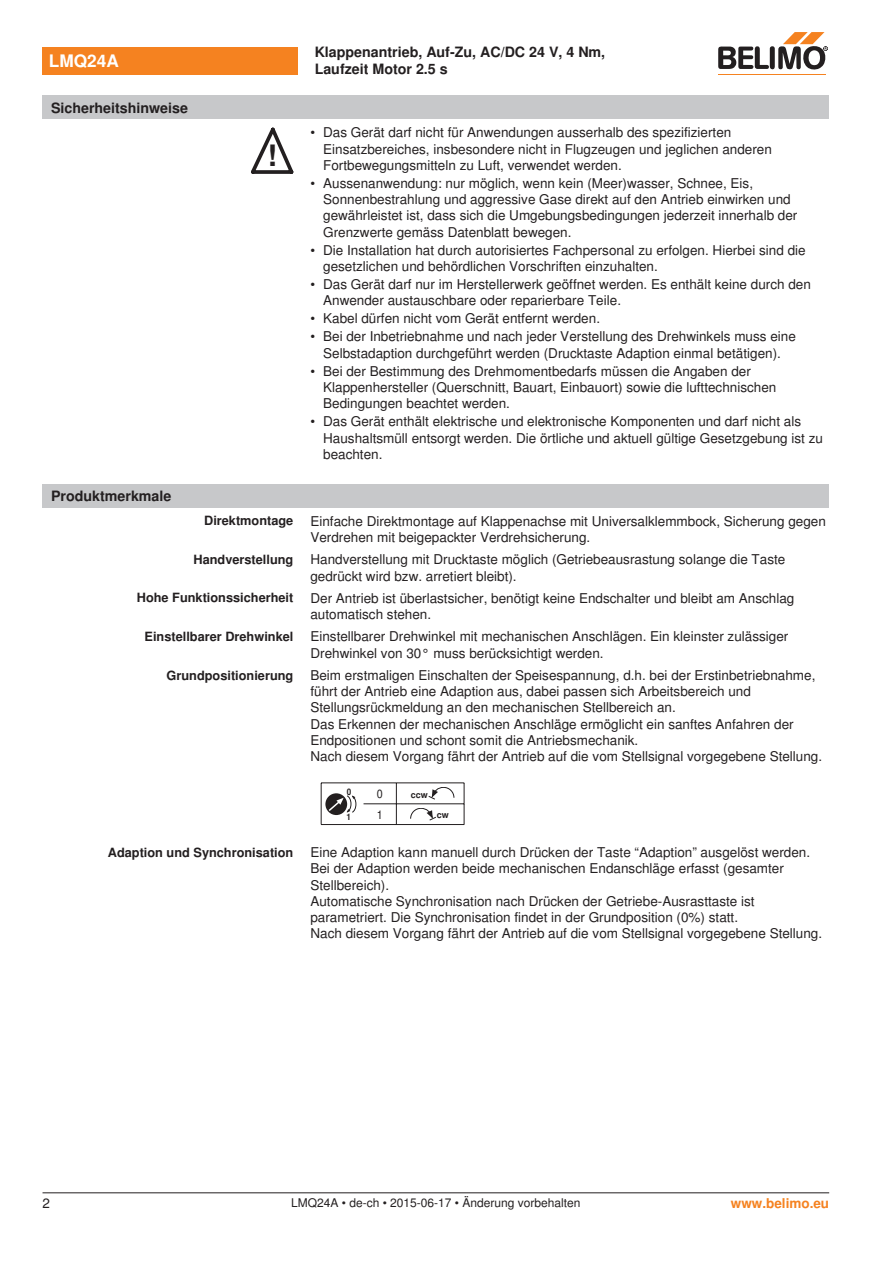
<style>
.page{position:relative;width:893px;height:1263px;background:#fff}
.page>*{position:absolute;margin:0;border:0;box-sizing:border-box;transform-origin:0 0}
.t1{font:700 29.55px "Nimbus Sans BEL";color:#231f20}
.t2{font:700 17.25px "Nimbus Sans BEL";color:#fff}
.t3{font:700 14.25px/17.1px "Nimbus Sans BEL";color:#231f20}
.t4{font:13.5px/16.2px "Nimbus Sans BEL";color:#231f20}
.t5{font:700 13.5px "Nimbus Sans BEL";color:#f58220}
.t6{font:700 12.75px "Nimbus Sans BEL";color:#231f20}
.t7{font:12px "Nimbus Sans BEL";color:#231f20}
.t8{font:12px "Nimbus Sans BEL";color:#231f20;scale:.9 1}
.t9{font:700 9px "Nimbus Sans BEL";color:#231f20}
.t10{font:700 9px "Nimbus Sans BEL";color:#231f20;scale:.9 1}
</style>
<div class="page">
<svg style="left:251px;top:128px;width:42px;height:46px"></svg>
<div style="left:43px;top:484px;width:786px;height:23px;background:#c7c8ca"></div>
<hr style="left:396px;top:783px;width:68px;height:1px;background:#231f20">
<hr style="left:364px;top:803px;width:32px;height:1px;background:#231f20">
<hr style="left:396px;top:803px;width:68px;height:1px;background:#231f20">
<svg style="left:464px;top:783px;width:1px;height:41px"></svg>
<hr style="left:396px;top:824px;width:68px;height:1px;background:#231f20">
<svg style="left:396px;top:784px;width:1px;height:40px"></svg>
<hr style="left:321px;top:783px;width:43px;height:1px;background:#231f20">
<hr style="left:321px;top:824px;width:43px;height:1px;background:#231f20">
<hr style="left:364px;top:783px;width:32px;height:1px;background:#231f20">
<hr style="left:364px;top:824px;width:32px;height:1px;background:#231f20">
<svg style="left:321px;top:783px;width:35px;height:41px"></svg>
<svg style="left:428px;top:787px;width:26px;height:13px"></svg>
<svg style="left:410px;top:808px;width:26px;height:13px"></svg>
<div style="left:43px;top:47px;width:255px;height:27px;background:#f58220"></div>
<hr style="left:718px;top:74px;width:107px;height:1px;background:#f58220">
<svg style="left:718px;top:32px;width:110px;height:38px"></svg>
<div style="left:43px;top:96px;width:786px;height:23px;background:#c7c8ca"></div>
<hr style="left:43px;top:1192px;width:786px;height:1px;background:#231f20">
<p class="t2" style="left:49px;top:51px;width:71px">LMQ24A</p>
<p class="t3" style="left:315px;top:44px;width:292px">Klappenantrieb, Auf-Zu, AC/DC 24 V, 4 Nm,<br>Laufzeit Motor 2.5 s</p>
<p class="t3" style="left:51px;top:100px;width:139px">Sicherheitshinweise</p>
<p class="t3" style="left:51px;top:488px;width:122px">Produktmerkmale</p>
<h1 class="t1" style="left:267px;top:138px;width:11px">!</h1>
<p class="t4" style="left:323px;top:125px;width:450px;text-indent:-13px">• Das Gerät darf nicht für Anwendungen ausserhalb des spezifizierten<br>Einsatzbereiches, insbesondere nicht in Flugzeugen und jeglichen anderen<br>Fortbewegungsmitteln zu Luft, verwendet werden.</p>
<p class="t4" style="left:323px;top:175px;width:476px;text-indent:-13px">• Aussenanwendung: nur möglich, wenn kein (Meer)wasser, Schnee, Eis, Sonnenbestrahlung und aggressive Gase direkt auf den Antrieb einwirken und gewährleistet ist, dass sich die Umgebungsbedingungen jederzeit innerhalb der Grenzwerte gemäss Datenblatt bewegen.</p>
<p class="t4" style="left:323px;top:242px;width:484px;text-indent:-13px">• Die Installation hat durch autorisiertes Fachpersonal zu erfolgen. Hierbei sind die gesetzlichen und behördlichen Vorschriften einzuhalten.</p>
<p class="t4" style="left:323px;top:276px;width:489px;text-indent:-13px">• Das Gerät darf nur im Herstellerwerk geöffnet werden. Es enthält keine durch den<br>Anwender austauschbare oder reparierbare Teile.</p>
<p class="t4" style="left:310px;top:311px;width:291px">• Kabel dürfen nicht vom Gerät entfernt werden.</p>
<p class="t4" style="left:310px;top:329px;width:487px;text-align:center">• Bei der Inbetriebnahme und nach jeder Verstellung des Drehwinkels muss eine<br>Selbstadaption durchgeführt werden (Drucktaste Adaption einmal betätigen).</p>
<p class="t4" style="left:323px;top:363px;width:455px;text-indent:-13px">• Bei der Bestimmung des Drehmomentbedarfs müssen die Angaben der<br>Klappenhersteller (Querschnitt, Bauart, Einbauort) sowie die lufttechnischen<br>Bedingungen beachtet werden.</p>
<p class="t4" style="left:323px;top:414px;width:501px;text-indent:-13px">• Das Gerät enthält elektrische und elektronische Komponenten und darf nicht als<br>Haushaltsmüll entsorgt werden. Die örtliche und aktuell gültige Gesetzgebung ist zu beachten.</p>
<p class="t6" style="left:204px;top:513px;width:91px">Direktmontage</p>
<p class="t4" style="left:310px;top:513px;width:517px">Einfache Direktmontage auf Klappenachse mit Universalklemmbock, Sicherung gegen<br>Verdrehen mit beigepackter Verdrehsicherung.</p>
<p class="t6" style="left:193px;top:552px;width:101px">Handverstellung</p>
<p class="t4" style="left:310px;top:552px;width:476px">Handverstellung mit Drucktaste möglich (Getriebeausrastung solange die Taste gedrückt wird bzw. arretiert bleibt).</p>
<p class="t6" style="left:137px;top:590px;width:158px">Hohe Funktionssicherheit</p>
<p class="t4" style="left:310px;top:590px;width:485px">Der Antrieb ist überlastsicher, benötigt keine Endschalter und bleibt am Anschlag automatisch stehen.</p>
<p class="t6" style="left:145px;top:629px;width:150px">Einstellbarer Drehwinkel</p>
<p class="t4" style="left:310px;top:629px;width:479px">Einstellbarer Drehwinkel mit mechanischen Anschlägen. Ein kleinster zulässiger<br>Drehwinkel von 30° muss berücksichtigt werden.</p>
<p class="t6" style="left:167px;top:667px;width:128px">Grundpositionierung</p>
<p class="t4" style="left:310px;top:667px;width:513px">Beim erstmaligen Einschalten der Speisespannung, d.h. bei der Erstinbetriebnahme, führt der Antrieb eine Adaption aus, dabei passen sich Arbeitsbereich und Stellungsrückmeldung an den mechanischen Stellbereich an.<br>Das Erkennen der mechanischen Anschläge ermöglicht ein sanftes Anfahren der Endpositionen und schont somit die Antriebsmechanik.<br>Nach diesem Vorgang fährt der Antrieb auf die vom Stellsignal vorgegebene Stellung.</p>
<p class="t10" style="left:347px;top:786px;width:7px">0</p>
<p class="t8" style="left:377px;top:787px;width:8px">0</p>
<p class="t9" style="left:411px;top:789px;width:19px">ccw</p>
<p class="t8" style="left:377px;top:808px;width:8px">1</p>
<p class="t9" style="left:437px;top:810px;width:14px">cw</p>
<p class="t10" style="left:346px;top:812px;width:7px">1</p>
<p class="t6" style="left:108px;top:844px;width:187px">Adaption und Synchronisation</p>
<p class="t4" style="left:310px;top:845px;width:513px">Eine Adaption kann manuell durch Drücken der Taste “Adaption” ausgelöst werden.<br>Bei der Adaption werden beide mechanischen Endanschläge erfasst (gesamter Stellbereich).<br>Automatische Synchronisation nach Drücken der Getriebe-Ausrasttaste ist parametriert. Die Synchronisation findet in der Grundposition (0%) statt.<br>Nach diesem Vorgang fährt der Antrieb auf die vom Stellsignal vorgegebene Stellung.</p>
<p class="t4" style="left:43px;top:1196px;width:9px">2</p>
<p class="t7" style="left:291px;top:1196px;width:291px">LMQ24A • de-ch • 2015-06-17 • Änderung vorbehalten</p>
<p class="t5" style="left:731px;top:1195px;width:100px">www.belimo.eu</p>
</div>
